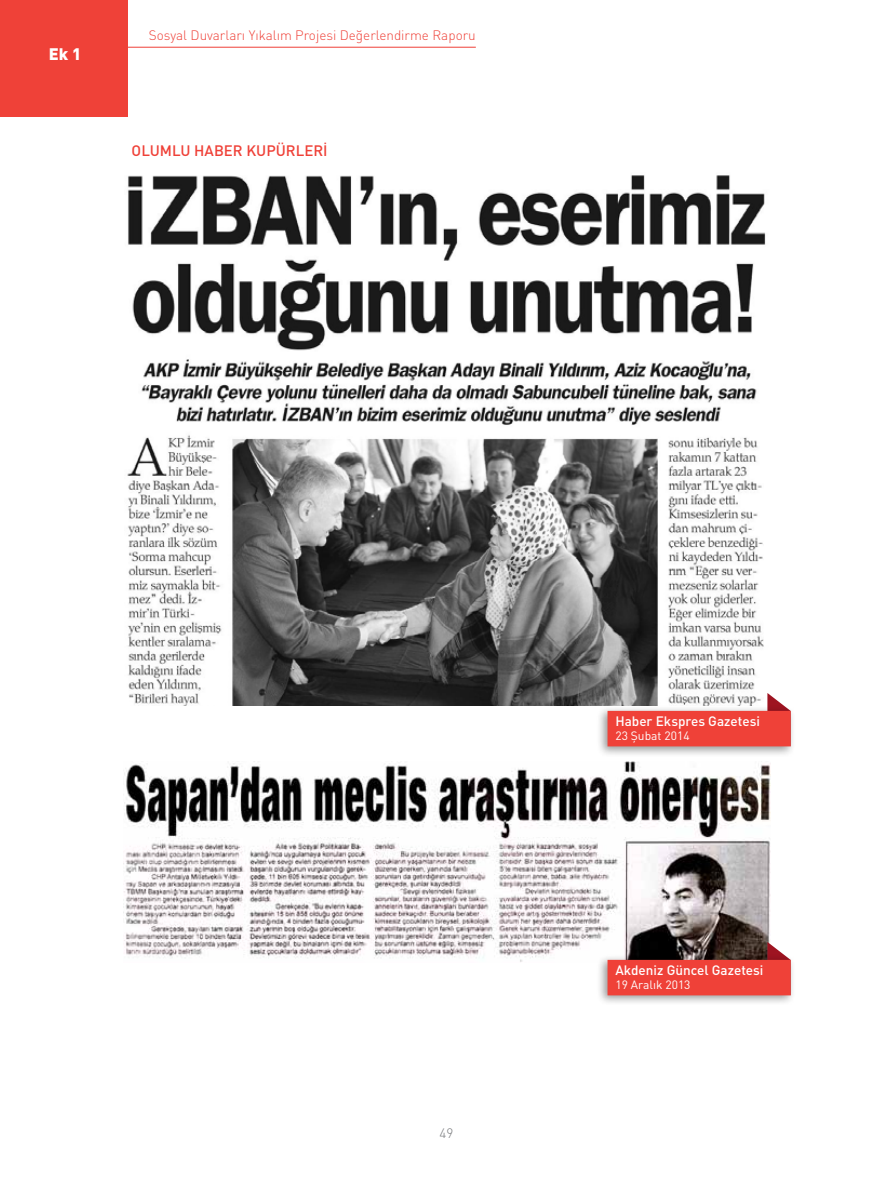
<style>
.page{position:relative;width:893px;height:1191px;background:#fff}
.page>*{position:absolute;margin:0;border:0;box-sizing:border-box;transform-origin:0 0}
.t1{font:900 16.5px "DIN Pro";color:#fff}
.t2{font:500 15px "DIN Pro";color:#ef4138}
.t3{font:300 13.5px "DIN Pro";color:#ef4138}
.t4{font:500 13.5px "DIN Pro";color:#fff}
.t5{font:300 13.5px "DIN Pro";color:#77787b}
.t6{font:12px "DIN Pro";color:#fff}
</style>
<div class="page">
<hr style="left:0;top:47px;width:476px;height:1px;background:#ef4138">
<div style="left:0;top:0;width:128px;height:116px;background:#ef4138"></div>
<img style="left:127px;top:175px;width:639px;height:530px">
<img style="left:124px;top:761px;width:647px;height:201px">
<div style="left:596px;top:954px;width:200px;height:52px;background:#000;opacity:.4"></div>
<svg style="left:607px;top:942px;width:184px;height:53px;background:#bc443d"></svg>
<div style="left:596px;top:705px;width:200px;height:52px;background:#000;opacity:.4"></div>
<svg style="left:607px;top:693px;width:184px;height:53px;background:#e46e68"></svg>
<p class="t1" style="left:49px;top:43px;width:34px">Ek 1</p>
<p class="t3" style="left:149px;top:26px;width:328px">Sosyal Duvarları Yıkalım Projesi Değerlendirme Raporu</p>
<p class="t2" style="left:132px;top:141px;width:198px">OLUMLU HABER KUPÜRLERİ</p>
<p class="t5" style="left:440px;top:1124px;width:15px">49</p>
<p class="t4" style="left:615px;top:712px;width:146px">Haber Ekspres Gazetesi</p>
<p class="t6" style="left:615px;top:727px;width:76px">23 Şubat 2014</p>
<p class="t4" style="left:615px;top:961px;width:150px">Akdeniz Güncel Gazetesi</p>
<p class="t6" style="left:615px;top:976px;width:77px">19 Aralık 2013</p>
</div>
